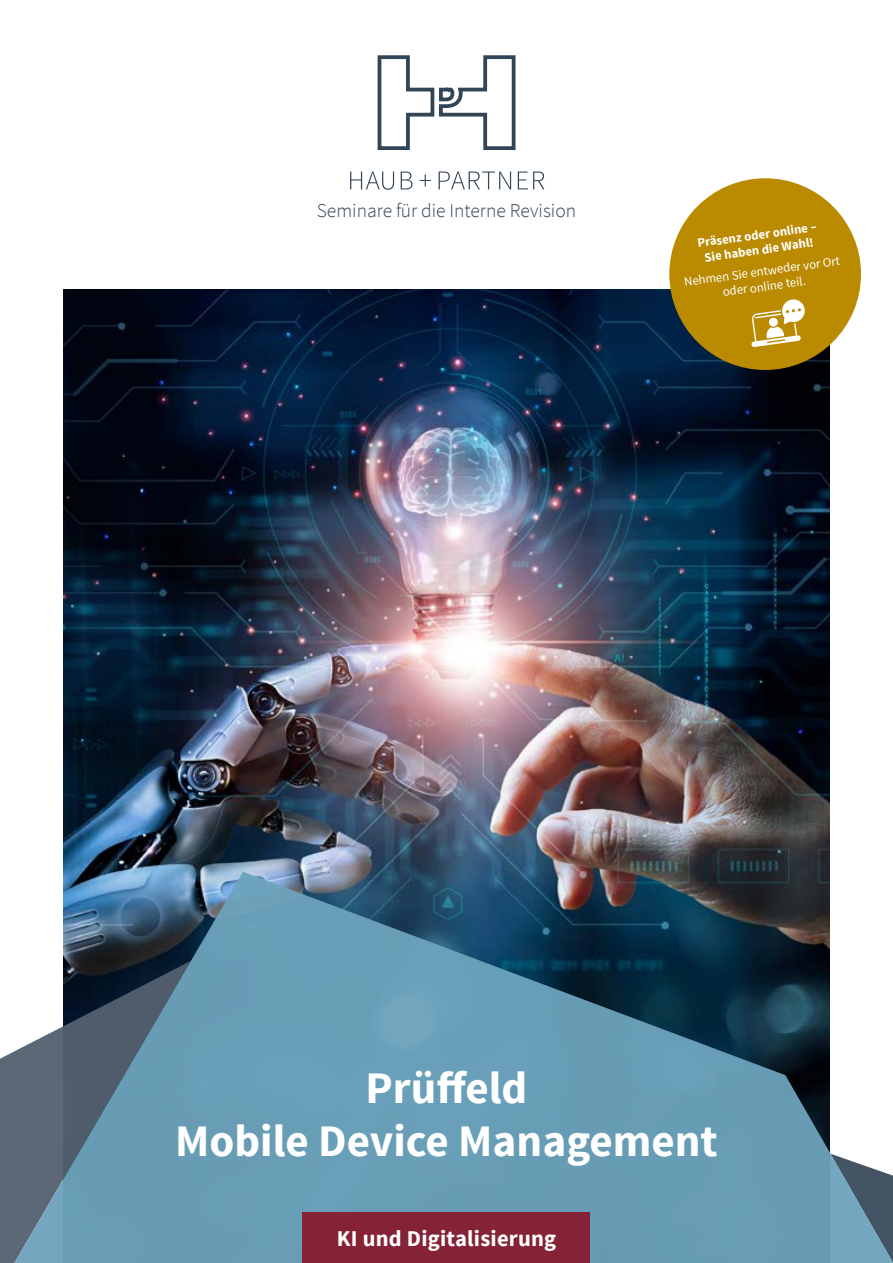
<style>
.page{position:relative;width:893px;height:1263px;background:#fff}
.page>*{position:absolute;margin:0;border:0;box-sizing:border-box;transform-origin:0 0}
.t1{font:700 45px/52.5px "Source Sans Pro";color:#fff;text-align:center}
.t2{font:700 22.5px "Source Sans Pro";letter-spacing:.01em;color:#fff}
.t3{font:300 19.5px "Source Sans Pro";color:#324556}
.t4{font:12.75px/15.3px "Source Sans Pro";color:#fff;text-align:center}
.t5{font:700 12.75px/15.3px "Source Sans Pro";color:#fff;text-align:center}
</style>
<div class="page">
<img style="left:64px;top:289px;width:765px;height:583px">
<svg style="left:0;top:1055px;width:7px;height:208px"></svg>
<svg style="left:7px;top:872px;width:886px;height:391px;background:#61889d"></svg>
<div style="left:303px;top:1212px;width:287px;height:51px;background:#852235"></div>
<div style="left:669px;top:178px;width:192px;height:192px;background:#ba8a00;border-radius:50%"></div>
<svg style="left:751px;top:299px;width:54px;height:48px"></svg>
<svg style="left:377px;top:55px;width:139px;height:95px"></svg>
<svg style="left:350px;top:172px;width:44px;height:18px"></svg>
<svg style="left:401px;top:172px;width:11px;height:17px"></svg>
<svg style="left:420px;top:174px;width:11px;height:12px"></svg>
<svg style="left:439px;top:172px;width:72px;height:17px"></svg>
<svg style="left:518px;top:172px;width:26px;height:17px"></svg>
<h3 class="t3" style="left:317px;top:199px;width:261px">Seminare für die Interne Revision</h3>
<p class="t5" style="left:696px;top:236px;width:122px;rotate:-8deg">Präsenz oder online –<br>Sie haben die Wahl!</p>
<p class="t4" style="left:683px;top:275px;width:159px;rotate:-8deg">Nehmen Sie entweder vor Ort oder online teil.</p>
<h1 class="t1" style="left:175px;top:1064px;width:544px">Prüffeld<br>Mobile Device Management</h1>
<h2 class="t2" style="left:337px;top:1224px;width:221px">KI und Digitalisierung</h2>
</div>
